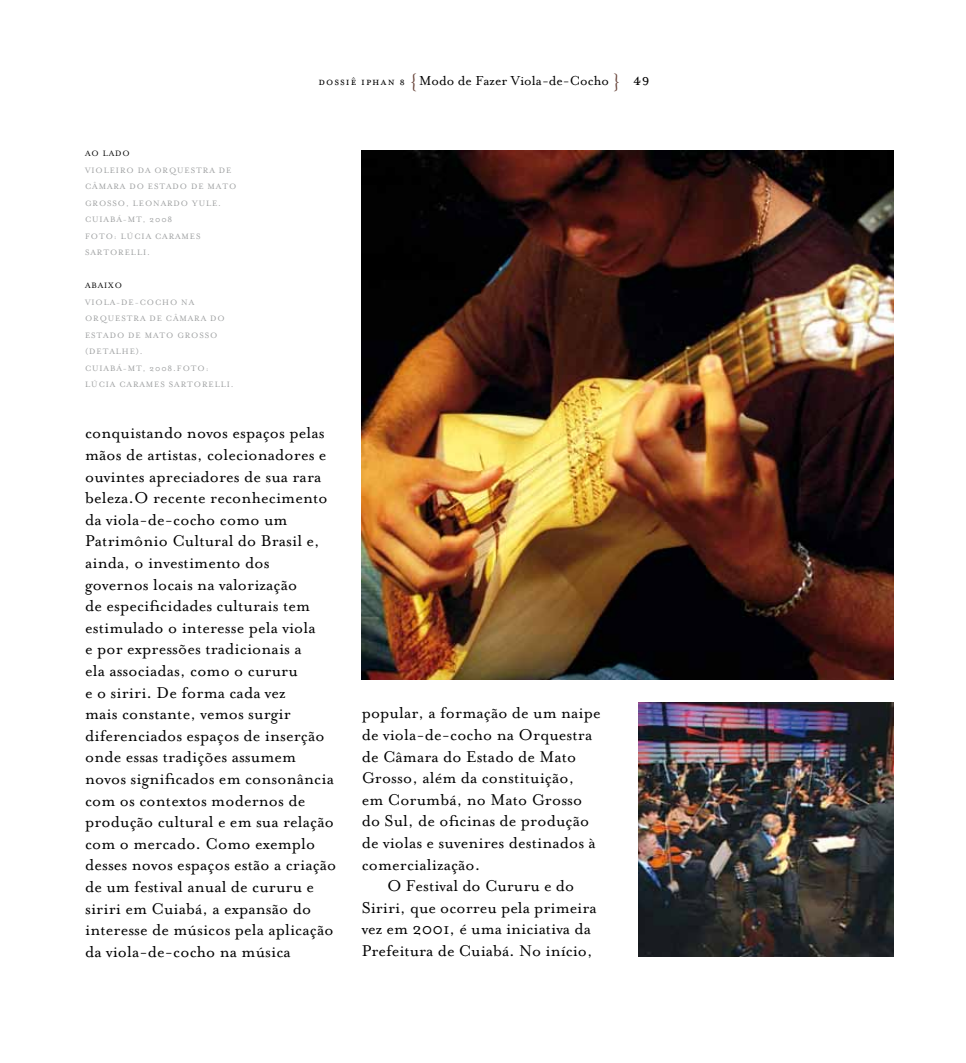
<style>
.page{position:relative;width:966px;height:1063px;background:#fff}
.page>*{position:absolute;margin:0;border:0;box-sizing:border-box;transform-origin:0 0}
.t1{font:18px/21.6px "Mrs Eaves Roman";letter-spacing:.005em;color:#000}
.t2{font:15px "Mrs Eaves Roman";color:#000}
.t3{font:9px "Mrs Eaves Roman";letter-spacing:.1em;color:#9c9e9f}
.t4{font:9px "Mrs Eaves Roman";color:#000}
.s1{font-family:"Mrs Eaves Small Caps";font-size:12px}
.s2{font-family:"Adobe Garamond Pro";font-size:21px;color:#6b483e}
.s3{font-family:"Mrs Eaves Small Caps";font-size:18px}
</style>
<div class="page">
<img style="left:638px;top:702px;width:255px;height:255px">
<img style="left:361px;top:150px;width:532px;height:530px">
<p class="t4" style="left:85px;top:149px;width:26px">ao lado</p>
<p class="t3" style="left:85px;top:165px;width:8px">violeiro</p>
<p class="t3" style="left:138px;top:165px;width:54px">da Orquestra</p>
<p class="t3" style="left:219px;top:165px;width:7px">de</p>
<p class="t3" style="left:85px;top:182px;width:22px">Câmara</p>
<p class="t3" style="left:129px;top:182px;width:8px">do</p>
<p class="t3" style="left:148px;top:182px;width:14px">Estado</p>
<p class="t3" style="left:191px;top:182px;width:33px">de Mato</p>
<p class="t3" style="left:85px;top:198px;width:15px">Grosso</p>
<p class="t3" style="left:126px;top:198px;width:21px">, Leonardo</p>
<p class="t3" style="left:192px;top:198px;width:30px">Yule .</p>
<p class="t3" style="left:85px;top:215px;width:21px">Cuiab</p>
<p class="t3" style="left:116px;top:215px;width:57px">á-MT, 2008</p>
<p class="t3" style="left:85px;top:231px;width:14px">Foto</p>
<p class="t3" style="left:114px;top:231px;width:21px">: Lúcia</p>
<p class="t3" style="left:155px;top:231px;width:15px">Carames</p>
<p class="t3" style="left:85px;top:248px;width:13px">Sartorelli</p>
<p class="t3" style="left:147px;top:248px;width:4px">.</p>
<p class="t4" style="left:85px;top:281px;width:7px">abai</p>
<p class="t4" style="left:108px;top:281px;width:13px">xo</p>
<p class="t3" style="left:85px;top:297px;width:14px">Viola</p>
<p class="t3" style="left:116px;top:297px;width:32px">-de-cocho</p>
<p class="t3" style="left:181px;top:297px;width:8px">na</p>
<p class="t3" style="left:85px;top:314px;width:38px">Orquestra</p>
<p class="t3" style="left:149px;top:314px;width:38px">de Câmara</p>
<p class="t3" style="left:210px;top:314px;width:8px">do</p>
<p class="t3" style="left:85px;top:330px;width:14px">Estado</p>
<p class="t3" style="left:128px;top:330px;width:33px">de Mato</p>
<p class="t3" style="left:177px;top:330px;width:15px">Grosso</p>
<p class="t3" style="left:85px;top:347px;width:12px">(detalhe</p>
<p class="t3" style="left:136px;top:347px;width:8px">).</p>
<p class="t3" style="left:85px;top:363px;width:21px">Cuiab</p>
<p class="t3" style="left:116px;top:363px;width:75px">á-MT, 2008.Foto</p>
<p class="t3" style="left:206px;top:363px;width:5px">:</p>
<p class="t3" style="left:85px;top:380px;width:14px">Lúcia</p>
<p class="t3" style="left:119px;top:380px;width:15px">Carames</p>
<p class="t3" style="left:169px;top:380px;width:13px">Sartorelli</p>
<p class="t3" style="left:231px;top:380px;width:4px">.</p>
<p class="t2" style="left:318px;top:72px;width:333px"><span class="s1">dossiê iphan 8</span> <span class="s2">{</span>Modo de Fazer Viola-de-Cocho <span class="s2">}</span> <span class="s3">49</span></p>
<p class="t1" style="left:85px;top:422px;width:253px">conquistando novos espaços pelas mãos de artistas, colecionadores e ouvintes apreciadores de sua rara beleza.O recente reconhecimento da viola-de-cocho como um<br>Patrimônio Cultural do Brasil e, ainda, o investimento dos governos locais na valorização<br>de especificidades culturais tem estimulado o interesse pela viola<br>e por expressões tradicionais a<br>ela associadas, como o cururu<br>e o siriri. De forma cada vez<br>mais constante, vemos surgir diferenciados espaços de inserção onde essas tradições assumem novos significados em consonância com os contextos modernos de produção cultural e em sua relação com o mercado. Como exemplo desses novos espaços estão a criação de um festival anual de cururu e siriri em Cuiabá, a expansão do interesse de músicos pela aplicação da viola-de-cocho na música</p>
<p class="t1" style="left:361px;top:702px;width:240px">popular, a formação de um naipe de viola-de-cocho na Orquestra de Câmara do Estado de Mato<br>Grosso, além da constituição,<br>em Corumbá, no Mato Grosso do Sul, de oficinas de produção de violas e suvenires destinados à comercialização.</p>
<p class="t1" style="left:361px;top:875px;width:236px;text-align:center">O Festival do Cururu e do<br>Siriri, que ocorreu pela primeira vez em 2001, é uma iniciativa da<br>Prefeitura de Cuiabá. No início,</p>
</div>
